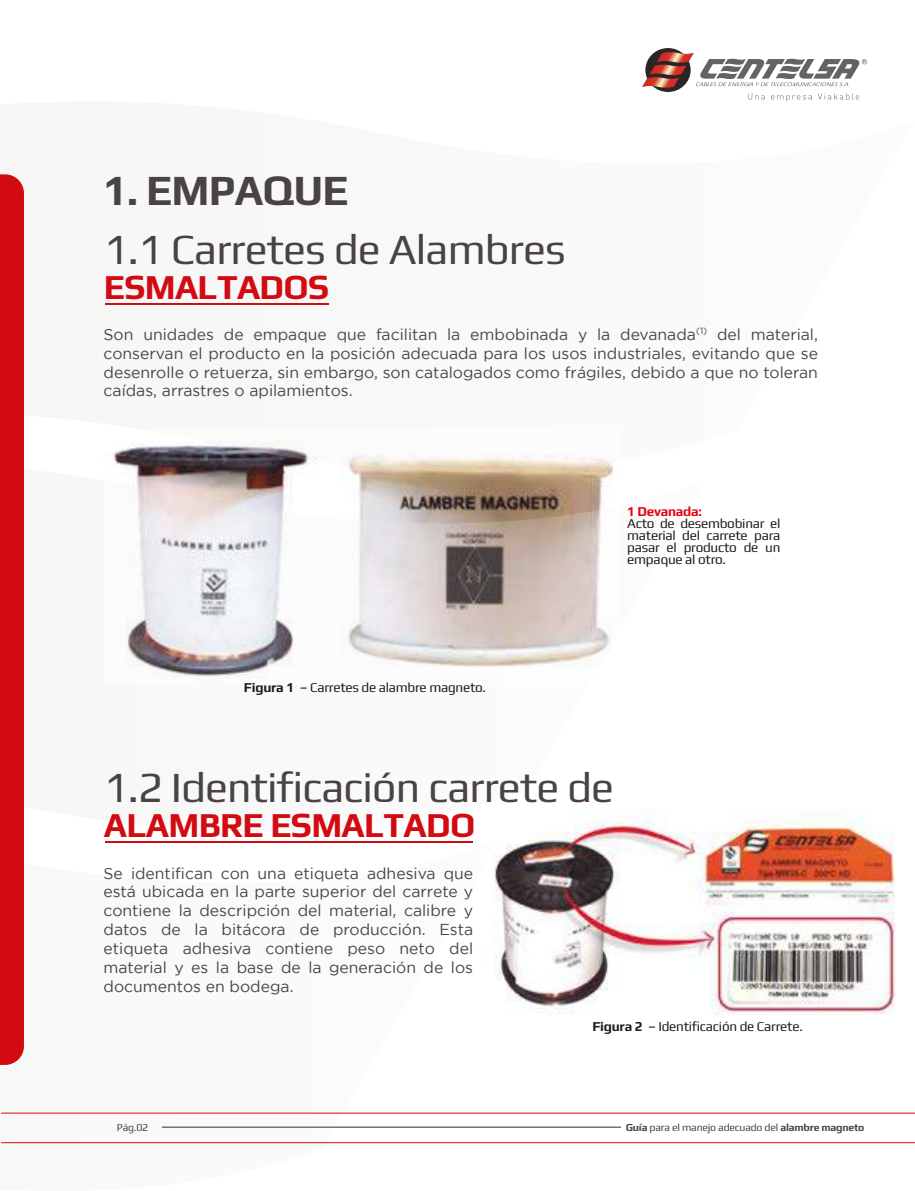
<style>
.page{position:relative;width:915px;height:1191px;background:#fff}
.page>*{position:absolute;margin:0;border:0;box-sizing:border-box;transform-origin:0 0}
.t1{font:42.75px "Play";letter-spacing:-.02em;color:#494346}
.t2{font:700 42.75px "Play";letter-spacing:-.02em;color:#494346}
.t3{font:700 34.8px "Play";letter-spacing:-.02em;color:#d20a11}
.t4{font:15.75px/18.9px "Gotham";color:#494346;text-align:justify}
.t5{font:13.5px/12px "Play";letter-spacing:-.02em;color:#1d1d1b;text-align:justify}
.t6{font:700 13.5px "Play";letter-spacing:-.02em;color:#e30613}
.t7{font:10.5px "Play";letter-spacing:-.02em;color:#494346}
.s1{font-weight:700}
</style>
<div class="page">
<svg style="left:1px;top:842px;width:498px;height:302px"></svg>
<img style="left:483px;top:809px;width:412px;height:209px">
<hr style="left:105px;top:840px;width:368px;height:2px;background:#d20a11">
<hr style="left:1px;top:1142px;width:913px;height:1px;background:#d20a11">
<hr style="left:1px;top:1112px;width:913px;height:1px;background:#d20a11">
<hr style="left:162px;top:1126px;width:458px;height:1px;background:#494346">
<div style="left:645px;top:48px;width:45px;height:44px;background:#2d2426;border-radius:50%"></div>
<svg style="left:642px;top:52px;width:224px;height:49px"></svg>
<div style="left:0;top:174px;width:24px;height:891px;background:#d20a11"></div>
<img style="left:113px;top:440px;width:500px;height:239px">
<hr style="left:105px;top:303px;width:224px;height:2px;background:#d20a11">
<h1 class="t2" style="left:103px;top:160px;width:247px">1. EMPAQUE</h1>
<h1 class="t1" style="left:104px;top:220px;width:463px">1.1 Carretes de Alambres</h1>
<h2 class="t3" style="left:104px;top:262px;width:227px">ESMALTADOS</h2>
<p class="t4" style="left:103px;top:324px;width:715px">Son unidades de empaque que facilitan la embobinada y la devanada<sup>(1)</sup> del material, conservan el producto en la posición adecuada para los usos industriales, evitando que se desenrolle o retuerza, sin embargo, son catalogados como frágiles, debido a que no toleran caídas, arrastres o apilamientos.</p>
<p class="t6" style="left:627px;top:502px;width:76px">1 Devanada:</p>
<p class="t5" style="left:627px;top:517px;width:155px">Acto de desembobinar el material del carrete para pasar el producto de un empaque al otro.</p>
<p class="t5" style="left:244px;top:680px;width:243px"><span class="s1">Figura 1</span> – Carretes de alambre magneto.</p>
<h1 class="t1" style="left:104px;top:758px;width:511px">1.2 Identificación carrete de</h1>
<h2 class="t3" style="left:104px;top:800px;width:373px">ALAMBRE ESMALTADO</h2>
<p class="t4" style="left:103px;top:863px;width:371px">Se identifican con una etiqueta adhesiva que está ubicada en la parte superior del carrete y contiene la descripción del material, calibre y datos de la bitácora de producción. Esta etiqueta adhesiva contiene peso neto del material y es la base de la generación de los documentos en bodega.</p>
<p class="t7" style="left:117px;top:1120px;width:33px">Pág.02</p>
<p class="t5" style="left:592px;top:1019px;width:212px"><span class="s1">Figura 2</span> – Identificación de Carrete.</p>
<p class="t7" style="left:625px;top:1120px;width:240px"><span class="s1">Guía</span> para el manejo adecuado del <span class="s1">alambre magneto</span></p>
</div>
